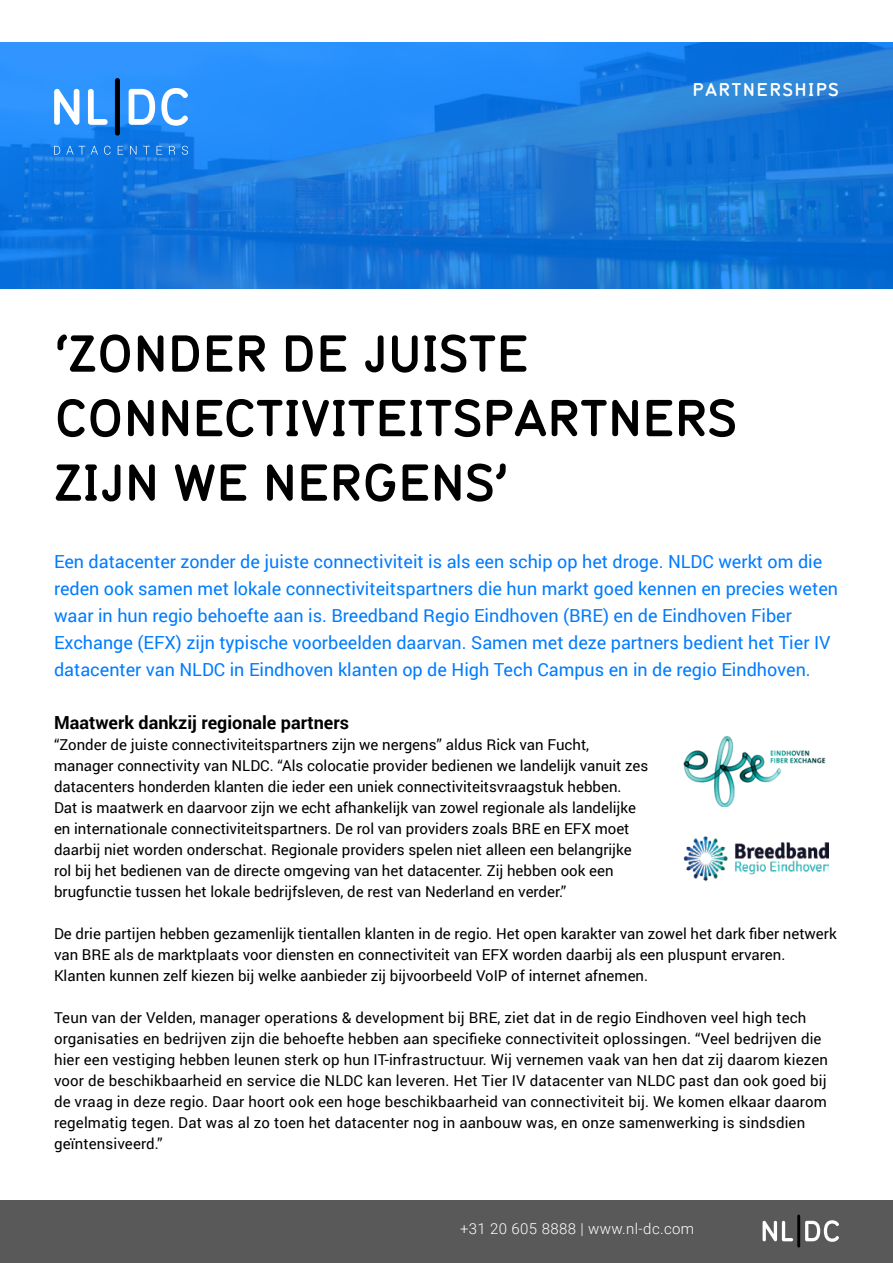
<style>
.page{position:relative;width:893px;height:1263px;background:#fff}
.page>*{position:absolute;margin:0;border:0;box-sizing:border-box;transform-origin:0 0}
.t1{font:700 51px/64.5px "Typ 1451";letter-spacing:-.01em;color:#000}
.t2{font:18px/27px "Roboto";color:#007cff}
.t3{font:700 18px "Roboto";color:#000}
.t4{font:700 18px "Typ 1451";letter-spacing:.075em;color:#fff}
.t5{font:15px/21px "Roboto";color:#000}
.t6{font:300 15px "Roboto";letter-spacing:.025em;color:#fff}
</style>
<div class="page">
<img style="left:0;top:42px;width:893px;height:246px">
<div style="left:115px;top:78px;width:5px;height:58px;background:#000;border-radius:3px"></div>
<svg style="left:54px;top:88px;width:134px;height:38px"></svg>
<svg style="left:54px;top:146px;width:6px;height:9px"></svg>
<svg style="left:66px;top:146px;width:19px;height:9px"></svg>
<svg style="left:91px;top:146px;width:7px;height:9px"></svg>
<svg style="left:104px;top:146px;width:7px;height:9px"></svg>
<svg style="left:118px;top:146px;width:5px;height:9px"></svg>
<svg style="left:130px;top:146px;width:7px;height:9px"></svg>
<svg style="left:143px;top:146px;width:7px;height:9px"></svg>
<svg style="left:157px;top:146px;width:5px;height:9px"></svg>
<svg style="left:169px;top:146px;width:6px;height:9px"></svg>
<svg style="left:182px;top:146px;width:6px;height:9px"></svg>
<div style="left:0;top:1200px;width:893px;height:63px;background:#595959"></div>
<hr style="left:797px;top:1214px;width:3px;height:33px;background:#000">
<svg style="left:763px;top:1220px;width:76px;height:22px"></svg>
<img style="left:683px;top:835px;width:145px;height:47px">
<img style="left:683px;top:737px;width:143px;height:69px">
<p class="t4" style="left:692px;top:77px;width:148px">PARTNERSHIPS</p>
<h1 class="t1" style="left:54px;top:319px;width:685px">‘ZONDER DE JUISTE<br>CONNECTIVITEITSPARTNERS<br>ZIJN WE NERGENS’</h1>
<p class="t2" style="left:54px;top:548px;width:786px">Een datacenter zonder de juiste connectiviteit is als een schip op het droge. NLDC werkt om die reden ook samen met lokale connectiviteitspartners die hun markt goed kennen en precies weten waar in hun regio behoefte aan is. Breedband Regio Eindhoven (BRE) en de Eindhoven Fiber Exchange (EFX) zijn typische voorbeelden daarvan. Samen met deze partners bedient het Tier IV datacenter van NLDC in Eindhoven klanten op de High Tech Campus en in de regio Eindhoven.</p>
<p class="t3" style="left:54px;top:710px;width:296px">Maatwerk dankzij regionale partners</p>
<p class="t5" style="left:54px;top:734px;width:596px">“Zonder de juiste connectiviteitspartners zijn we nergens” aldus Rick van Fucht, manager connectivity van NLDC. “Als colocatie provider bedienen we landelijk vanuit zes datacenters honderden klanten die ieder een uniek connectiviteitsvraagstuk hebben.<br>Dat is maatwerk en daarvoor zijn we echt afhankelijk van zowel regionale als landelijke en internationale connectiviteitspartners. De rol van providers zoals BRE en EFX moet daarbij niet worden onderschat. Regionale providers spelen niet alleen een belangrijke rol bij het bedienen van de directe omgeving van het datacenter. Zij hebben ook een brugfunctie tussen het lokale bedrijfsleven, de rest van Nederland en verder.”</p>
<p class="t5" style="left:54px;top:923px;width:784px">De drie partijen hebben gezamenlijk tientallen klanten in de regio. Het open karakter van zowel het dark fiber netwerk van BRE als de marktplaats voor diensten en connectiviteit van EFX worden daarbij als een pluspunt ervaren.<br>Klanten kunnen zelf kiezen bij welke aanbieder zij bijvoorbeeld VoIP of internet afnemen.</p>
<p class="t5" style="left:54px;top:1007px;width:775px">Teun van der Velden, manager operations &amp; development bij BRE, ziet dat in de regio Eindhoven veel high tech organisaties en bedrijven zijn die behoefte hebben aan specifieke connectiviteit oplossingen. “Veel bedrijven die hier een vestiging hebben leunen sterk op hun IT-infrastructuur. Wij vernemen vaak van hen dat zij daarom kiezen voor de beschikbaarheid en service die NLDC kan leveren. Het Tier IV datacenter van NLDC past dan ook goed bij de vraag in deze regio. Daar hoort ook een hoge beschikbaarheid van connectiviteit bij. We komen elkaar daarom regelmatig tegen. Dat was al zo toen het datacenter nog in aanbouw was, en onze samenwerking is sindsdien geïntensiveerd.”</p>
<p class="t6" style="left:460px;top:1218px;width:236px">+31 20 605 8888 | www.nl-dc.com</p>
</div>
